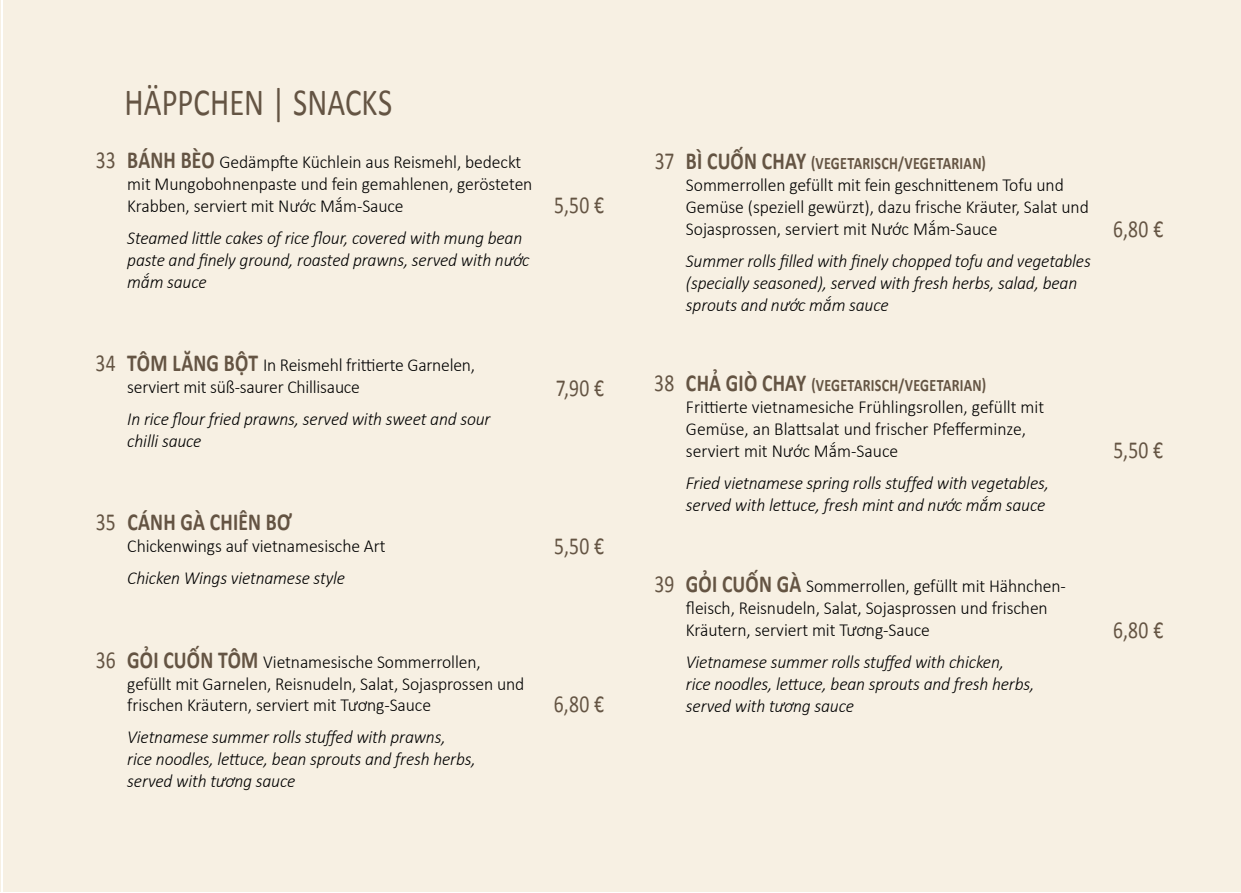
<style>
.page{position:relative;width:1241px;height:893px;background:#fff}
.page>*{position:absolute;margin:0;border:0;box-sizing:border-box;transform-origin:0 0}
.t1{font:38.5px "Calibri";letter-spacing:.005em;color:#645443;scale:.8 1}
.t2{font:24.5px "Calibri";letter-spacing:.01em;color:#645443;scale:.8 1}
.t3{font:700 24.5px "Calibri";letter-spacing:.01em;color:#645443;scale:.8 1}
.t4{font:300 18.38px/21.9px "Calibri";letter-spacing:-.005em;color:#000;scale:.96 1}
.t5{font:italic 300 18.38px/21.9px "Calibri";letter-spacing:-.01em;color:#000;scale:.96 1}
.t6{font:700 17.5px "Calibri";letter-spacing:.015em;color:#645443;scale:.8 1}
.s1{font-weight:700;font-size:24.5px;color:#645443}
.s2{font-size:24.5px}
</style>
<div class="page">
<hr style="left:0;top:0;width:1px;height:892px;background:#d8b773">
<div style="left:3px;top:0;width:1237px;height:892px;background:#f7f0e3"></div>
<h1 class="t1" style="left:124px;top:78px;width:333px">HÄPPCHEN | SNACKS</h1>
<h2 class="t2" style="left:96px;top:145px;width:26px">33</h2>
<p class="t4" style="left:127px;top:151px;width:423px"><span class="s1">BÁNH BÈO</span> Gedämpfte Küchlein aus Reismehl, bedeckt mit Mungobohnenpaste und fein gemahlenen, gerösteten<br>Krabben, serviert mit Nước Mắm-Sauce</p>
<p class="t5" style="left:127px;top:227px;width:420px">Steamed little cakes of rice flour, covered with mung bean paste and finely ground, roasted prawns, served with nước mắm sauce</p>
<h2 class="t2" style="left:554px;top:189px;width:64px">5,50 €</h2>
<h2 class="t2" style="left:654px;top:146px;width:26px">37</h2>
<p class="t6" style="left:686px;top:152px;width:376px"><span class="s2">BÌ CUỐN CHAY</span> (VEGETARISCH/VEGETARIAN)</p>
<p class="t4" style="left:686px;top:174px;width:421px">Sommerrollen gefüllt mit fein geschnittenem Tofu und<br>Gemüse (speziell gewürzt), dazu frische Kräuter, Salat und<br>Sojasprossen, serviert mit Nước Mắm-Sauce</p>
<p class="t5" style="left:686px;top:250px;width:423px">Summer rolls filled with finely chopped tofu and vegetables (specially seasoned), served with fresh herbs, salad, bean sprouts and nước mắm sauce</p>
<h2 class="t2" style="left:1112px;top:213px;width:64px">6,80 €</h2>
<h2 class="t2" style="left:95px;top:348px;width:27px">34</h2>
<p class="t4" style="left:127px;top:354px;width:364px"><span class="s1">TÔM LĂNG BỘT</span> In Reismehl frittierte Garnelen, serviert mit süß-saurer Chillisauce</p>
<p class="t5" style="left:127px;top:408px;width:380px">In rice flour fried prawns, served with sweet and sour chilli sauce</p>
<h2 class="t2" style="left:96px;top:507px;width:26px">35</h2>
<h2 class="t3" style="left:127px;top:507px;width:207px">CÁNH GÀ CHIÊN BƠ</h2>
<p class="t4" style="left:127px;top:535px;width:270px">Chickenwings auf vietnamesische Art</p>
<p class="t5" style="left:127px;top:567px;width:228px">Chicken Wings vietnamese style</p>
<h2 class="t2" style="left:96px;top:644px;width:26px">36</h2>
<p class="t4" style="left:127px;top:650px;width:415px"><span class="s1">GỎI CUỐN TÔM</span> Vietnamesische Sommerrollen, gefüllt mit Garnelen, Reisnudeln, Salat, Sojasprossen und frischen Kräutern, serviert mit Tương-Sauce</p>
<p class="t5" style="left:127px;top:726px;width:364px">Vietnamese summer rolls stuffed with prawns,<br>rice noodles, lettuce, bean sprouts and fresh herbs, served with tương sauce</p>
<h2 class="t2" style="left:556px;top:372px;width:62px">7,90 €</h2>
<h2 class="t2" style="left:554px;top:530px;width:64px">5,50 €</h2>
<h2 class="t2" style="left:554px;top:689px;width:64px">6,80 €</h2>
<h2 class="t2" style="left:654px;top:368px;width:27px">38</h2>
<p class="t6" style="left:686px;top:374px;width:376px"><span class="s2">CHẢ GIÒ CHAY</span> (VEGETARISCH/VEGETARIAN)</p>
<p class="t4" style="left:686px;top:396px;width:374px">Frittierte vietnamesiche Frühlingsrollen, gefüllt mit<br>Gemüse, an Blattsalat und frischer Pfefferminze, serviert mit Nước Mắm-Sauce</p>
<p class="t5" style="left:686px;top:472px;width:379px">Fried vietnamese spring rolls stuffed with vegetables, served with lettuce, fresh mint and nước mắm sauce</p>
<h2 class="t2" style="left:654px;top:569px;width:26px">39</h2>
<p class="t4" style="left:686px;top:575px;width:397px"><span class="s1">GỎI CUỐN GÀ</span> Sommerrollen, gefüllt mit Hähnchen&shy;fleisch, Reisnudeln, Salat, Sojasprossen und frischen<br>Kräutern, serviert mit Tương-Sauce</p>
<p class="t5" style="left:686px;top:651px;width:364px">Vietnamese summer rolls stuffed with chicken,<br>rice noodles, lettuce, bean sprouts and fresh herbs, served with tương sauce</p>
<h2 class="t2" style="left:1113px;top:435px;width:64px">5,50 €</h2>
<h2 class="t2" style="left:1112px;top:615px;width:64px">6,80 €</h2>
</div>
